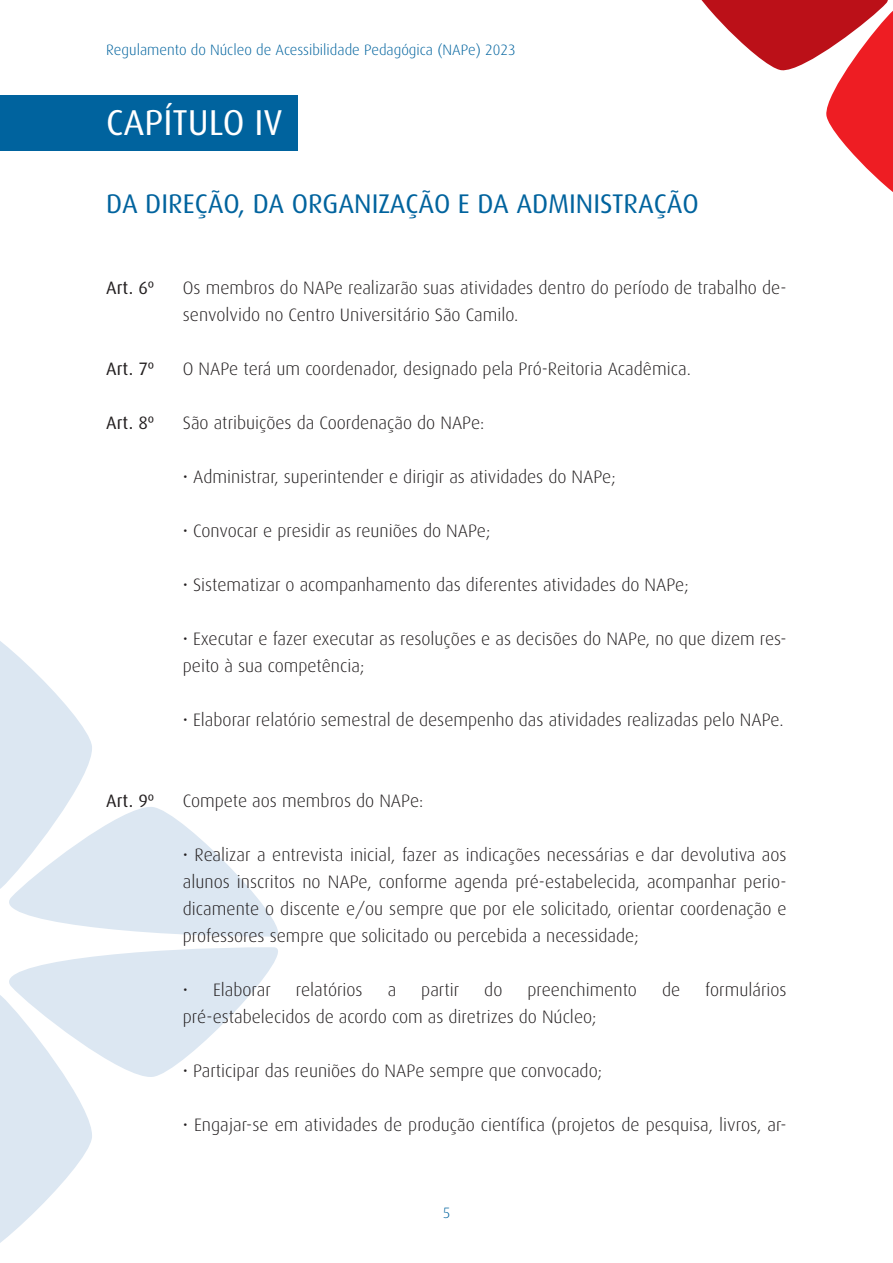
<style>
.page{position:relative;width:893px;height:1263px;background:#fff}
.page>*{position:absolute;margin:0;border:0;box-sizing:border-box;transform-origin:0 0}
.capitulo{font:36px "Dax";color:#fff}
.capitulo-2{font:27px "Dax";color:#00639e}
.recuo{font:300 18px/27px "Dax";color:#231f20}
.texto{font:300 18px/27px "Dax";color:#231f20}
.texto-2{font:18px "Dax";color:#231f20}
.t1{font:300 15px "Dax";color:#00639e}
</style>
<div class="page">
<svg style="left:0;top:641px;width:278px;height:296px"></svg>
<svg style="left:0;top:947px;width:278px;height:296px"></svg>
<svg style="left:701px;top:0;width:192px;height:192px"></svg>
<div style="left:0;top:96px;width:298px;height:55px;background:#00639e"></div>
<p class="t1" style="left:106px;top:42px;width:411px">Regulamento do Núcleo de Acessibilidade Pedagógica (NAPe) 2023</p>
<p class="capitulo" style="left:106px;top:102px;width:178px">CAPÍTULO IV</p>
<p class="capitulo-2" style="left:106px;top:188px;width:594px">DA DIREÇÃO, DA ORGANIZAÇÃO E DA ADMINISTRAÇÃO</p>
<p class="texto-2" style="left:106px;top:277px;width:49px">Art. 6º</p>
<p class="texto" style="left:183px;top:274px;width:605px">Os membros do NAPe realizarão suas atividades dentro do período de trabalho de&shy;senvolvido no Centro Universitário São Camilo.</p>
<p class="texto-2" style="left:106px;top:358px;width:49px">Art. 7º</p>
<p class="texto" style="left:183px;top:355px;width:510px">O NAPe terá um coordenador, designado pela Pró-Reitoria Acadêmica.</p>
<p class="texto-2" style="left:106px;top:412px;width:49px">Art. 8º</p>
<p class="texto" style="left:183px;top:409px;width:303px">São atribuições da Coordenação do NAPe:</p>
<p class="recuo" style="left:183px;top:463px;width:434px">• Administrar, superintender e dirigir as atividades do NAPe;</p>
<p class="recuo" style="left:183px;top:517px;width:309px">• Convocar e presidir as reuniões do NAPe;</p>
<p class="recuo" style="left:183px;top:571px;width:507px">• Sistematizar o acompanhamento das diferentes atividades do NAPe;</p>
<p class="recuo" style="left:183px;top:625px;width:605px">• Executar e fazer executar as resoluções e as decisões do NAPe, no que dizem res&shy;peito à sua competência;</p>
<p class="recuo" style="left:183px;top:706px;width:602px">• Elaborar relatório semestral de desempenho das atividades realizadas pelo NAPe.</p>
<p class="texto-2" style="left:106px;top:790px;width:49px">Art. 9º</p>
<p class="texto" style="left:183px;top:787px;width:242px">Compete aos membros do NAPe:</p>
<p class="recuo" style="left:183px;top:841px;width:605px;text-align:justify">• Realizar a entrevista inicial, fazer as indicações necessárias e dar devolutiva aos alunos inscritos no NAPe, conforme agenda pré-estabelecida, acompanhar perio&shy;dicamente o discente e/ou sempre que por ele solicitado, orientar coordenação e professores sempre que solicitado ou percebida a necessidade;</p>
<p class="recuo" style="left:183px;top:976px;width:90px">• Elaborar</p>
<p class="recuo" style="left:296px;top:976px;width:68px">relatórios</p>
<p class="recuo" style="left:388px;top:976px;width:10px">a</p>
<p class="recuo" style="left:421px;top:976px;width:39px">partir</p>
<p class="recuo" style="left:484px;top:976px;width:20px">do</p>
<p class="recuo" style="left:527px;top:976px;width:111px">preenchimento</p>
<p class="recuo" style="left:662px;top:976px;width:20px">de</p>
<p class="recuo" style="left:705px;top:976px;width:83px">formulários</p>
<p class="recuo" style="left:183px;top:1003px;width:415px">pré-estabelecidos de acordo com as diretrizes do Núcleo;</p>
<p class="recuo" style="left:183px;top:1057px;width:421px">• Participar das reuniões do NAPe sempre que convocado;</p>
<p class="recuo" style="left:183px;top:1111px;width:605px">• Engajar-se em atividades de produção científica (projetos de pesquisa, livros, ar-</p>
<p class="t1" style="left:443px;top:1205px;width:9px">5</p>
</div>
